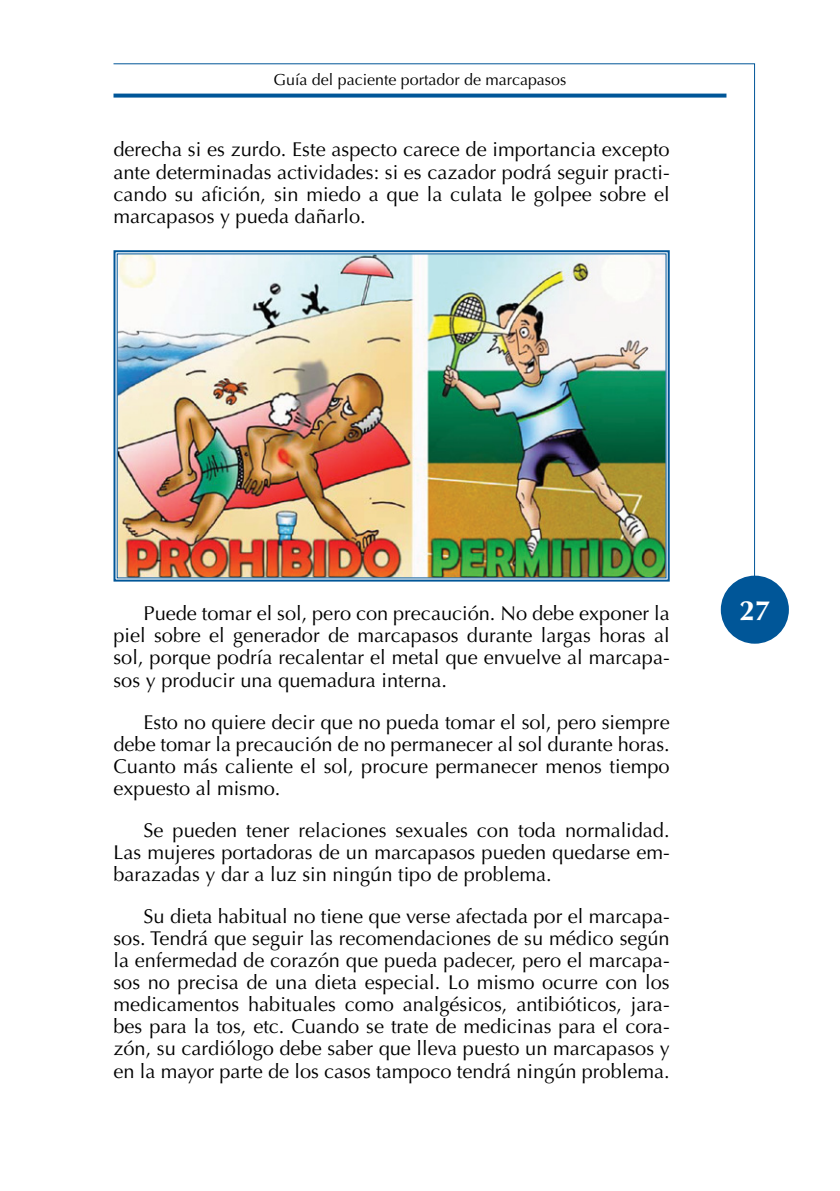
<style>
.page{position:relative;width:840px;height:1191px;background:#fff}
.page>*{position:absolute;margin:0;border:0;box-sizing:border-box;transform-origin:0 0}
.t1{font:700 28px "Optima LT Std";color:#fff}
.GENERAL-PARRAFO-1{font:20px/22px "Optima LT Std";color:#000;text-align:justify}
.t2{font:16px "Optima LT Std";color:#000}
</style>
<div class="page">
<div style="left:720px;top:575px;width:68px;height:68px;background:#005698;border-radius:50%"></div>
<svg style="left:113px;top:63px;width:641px;height:541px"></svg>
<svg style="left:113px;top:94px;width:613px;height:4px;background:#1a67a2"></svg>
<img style="left:113px;top:249px;width:557px;height:333px">
<p class="t2" style="left:273px;top:70px;width:294px">Guía del paciente portador de marcapasos</p>
<p class="GENERAL-PARRAFO-1" style="left:113px;top:139px;width:557px">derecha si es zurdo. Este aspecto carece de importancia excepto ante determinadas actividades: si es cazador podrá seguir practi&shy;cando su afición, sin miedo a que la culata le golpee sobre el marcapasos y pueda dañarlo.</p>
<p class="GENERAL-PARRAFO-1" style="left:113px;top:603px;width:557px;text-indent:30px">Puede tomar el sol, pero con precaución. No debe exponer la piel sobre el generador de marcapasos durante largas horas al sol, porque podría recalentar el metal que envuelve al marcapa&shy;sos y producir una quemadura interna.</p>
<p class="GENERAL-PARRAFO-1" style="left:113px;top:711px;width:557px;text-indent:30px">Esto no quiere decir que no pueda tomar el sol, pero siempre debe tomar la precaución de no permanecer al sol durante horas.<br>Cuanto más caliente el sol, procure permanecer menos tiempo expuesto al mismo.</p>
<p class="GENERAL-PARRAFO-1" style="left:113px;top:819px;width:557px;text-indent:30px">Se pueden tener relaciones sexuales con toda normalidad.<br>Las mujeres portadoras de un marcapasos pueden quedarse em&shy;barazadas y dar a luz sin ningún tipo de problema.</p>
<p class="GENERAL-PARRAFO-1" style="left:113px;top:905px;width:557px;text-indent:30px">Su dieta habitual no tiene que verse afectada por el marcapa&shy;sos. Tendrá que seguir las recomendaciones de su médico según la enfermedad de corazón que pueda padecer, pero el marcapa&shy;sos no precisa de una dieta especial. Lo mismo ocurre con los medicamentos habituales como analgésicos, antibióticos, jara&shy;bes para la tos, etc. Cuando se trate de medicinas para el cora&shy;zón, su cardiólogo debe saber que lleva puesto un marcapasos y en la mayor parte de los casos tampoco tendrá ningún problema.</p>
<h1 class="t1" style="left:739px;top:594px;width:33px">27</h1>
</div>
